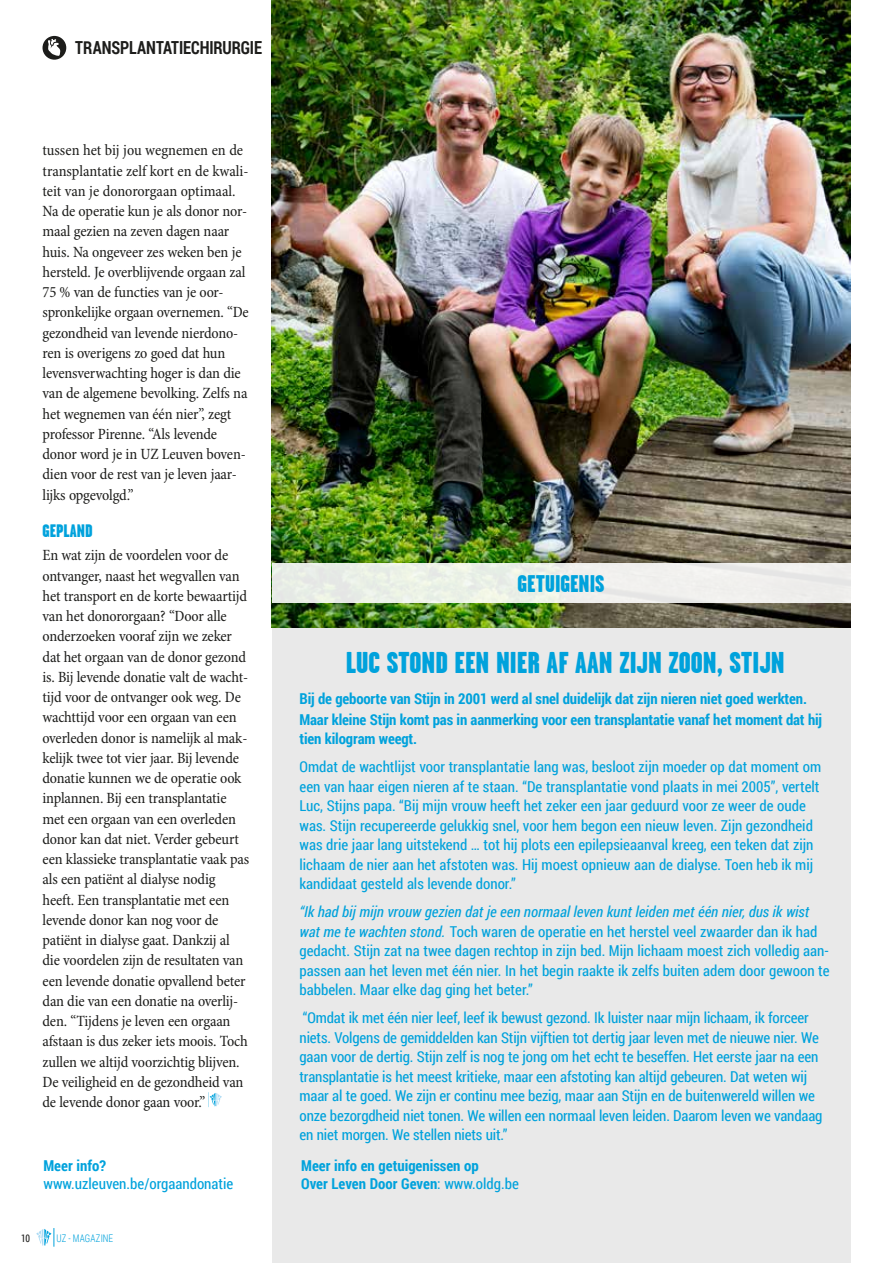
<style>
.page{position:relative;width:893px;height:1263px;background:#fff}
.page>*{position:absolute;margin:0;border:0;box-sizing:border-box;transform-origin:0 0}
.t1{font:900 30px "Garage Gothic";color:#00a2dc}
.t2{font:900 24px "Garage Gothic";color:#00a2dc}
.t3{font:700 18px "Roboto Condensed";letter-spacing:-.005em;color:#1d1d1b;scale:.9 1}
.t4{font:900 18px "Garage Gothic";color:#00a2dc}
.t5{font:condensed 15.75px/20.2px "Minion Pro";letter-spacing:-.01em;color:#1d1d1b}
.t6{font:15px/19.5px "Roboto Condensed";color:#00a2dc}
.t7{font:700 15px/21px "Roboto Condensed";letter-spacing:-.01em;color:#00a2dc}
.t8{font:300 10.5px "Roboto Condensed";letter-spacing:.015em;color:#00a2dc;scale:.9 1}
.t9{font:10.5px "Roboto Condensed";color:#1d1d1b;scale:.9 1}
.s1{font-style:italic}
.s2{font-weight:400}
</style>
<div class="page">
<svg style="left:36px;top:1228px;width:19px;height:19px"></svg>
<div style="left:272px;top:598px;width:578px;height:665px;background:#e9e9e9"></div>
<svg style="left:210px;top:1093px;width:12px;height:13px"></svg>
<img style="left:272px;top:0;width:578px;height:627px">
<div style="left:272px;top:564px;width:578px;height:39px;background:#edefe9"></div>
<div style="left:43px;top:36px;width:23px;height:24px;background:#1d1d1b;border-radius:50%"></div>
<svg style="left:48px;top:39px;width:13px;height:17px"></svg>
<p class="t3" style="left:75px;top:35px;width:208px">transplantatiechirurgie</p>
<p class="t5" style="left:43px;top:141px;width:208px">tussen het bij jou wegnemen en de transplantatie zelf kort en de kwali&shy;teit van je donororgaan optimaal.<br>Na de operatie kun je als donor nor&shy;maal gezien na zeven dagen naar huis. Na ongeveer zes weken ben je hersteld. Je overblijvende orgaan zal<br>75 % van de functies van je oor&shy;spronkelijke orgaan overnemen. “De gezondheid van levende nierdono&shy;ren is overigens zo goed dat hun levensverwachting hoger is dan die van de algemene bevolking. Zelfs na het wegnemen van één nier”, zegt professor Pirenne. “Als levende donor word je in UZ Leuven boven&shy;dien voor de rest van je leven jaar&shy;lijks opgevolgd.”</p>
<p class="t4" style="left:43px;top:521px;width:52px">GEPLAND</p>
<p class="t5" style="left:43px;top:546px;width:208px">En wat zijn de voordelen voor de ontvanger, naast het wegvallen van het transport en de korte bewaartijd van het donororgaan? “Door alle onderzoeken vooraf zijn we zeker dat het orgaan van de donor gezond is. Bij levende donatie valt de wacht&shy;tijd voor de ontvanger ook weg. De wachttijd voor een orgaan van een overleden donor is namelijk al mak&shy;kelijk twee tot vier jaar. Bij levende donatie kunnen we de operatie ook inplannen. Bij een transplantatie met een orgaan van een overleden donor kan dat niet. Verder gebeurt een klassieke transplantatie vaak pas als een patiënt al dialyse nodig heeft. Een transplantatie met een levende donor kan nog voor de patiënt in dialyse gaat. Dankzij al die voordelen zijn de resultaten van een levende donatie opvallend beter dan die van een donatie na overlij&shy;den. “Tijdens je leven een orgaan afstaan is dus zeker iets moois. Toch zullen we altijd voorzichtig blijven.<br>De veiligheid en de gezondheid van de levende donor gaan voor.”</p>
<p class="t7" style="left:43px;top:1155px;width:64px">Meer info?</p>
<p class="t6" style="left:43px;top:1173px;width:191px">www.uzleuven.be/orgaandonatie</p>
<p class="t9" style="left:21px;top:1231px;width:11px">10</p>
<p class="t8" style="left:57px;top:1231px;width:65px">UZ - MAGAZINE</p>
<h2 class="t2" style="left:518px;top:570px;width:89px">GETUIGENIS</h2>
<h1 class="t1" style="left:346px;top:645px;width:440px">LUC STOND EEN NIER AF AAN ZIJN ZOON, STIJN</h1>
<p class="t7" style="left:299px;top:687px;width:525px">Bij de geboorte van Stijn in 2001 werd al snel duidelijk dat zijn nieren niet goed werkten.<br>Maar kleine Stijn komt pas in aanmerking voor een transplantatie vanaf het moment dat hij</p>
<p class="t7" style="left:299px;top:728px;width:119px">tien kilogram weegt.</p>
<p class="t6" style="left:299px;top:757px;width:523px">Omdat de wachtlijst voor transplantatie lang was, besloot zijn moeder op dat moment om een van haar eigen nieren af te staan. “De transplantatie vond plaats in mei 2005”, vertelt Luc, Stijns papa. “Bij mijn vrouw heeft het zeker een jaar geduurd voor ze weer de oude was. Stijn recupereerde gelukkig snel, voor hem begon een nieuw leven. Zijn gezondheid was drie jaar lang uitstekend … tot hij plots een epilepsieaanval kreeg, een teken dat zijn lichaam de nier aan het afstoten was. Hij moest opnieuw aan de dialyse. Toen heb ik mij kandidaat gesteld als levende donor.”</p>
<p class="t6" style="left:299px;top:902px;width:532px"><span class="s1">“Ik had bij mijn vrouw gezien dat je een normaal leven kunt leiden met één nier, dus ik wist wat me te wachten stond.</span> Toch waren de operatie en het herstel veel zwaarder dan ik had gedacht. Stijn zat na twee dagen rechtop in zijn bed. Mijn lichaam moest zich volledig aan&shy;passen aan het leven met één nier. In het begin raakte ik zelfs buiten adem door gewoon te babbelen. Maar elke dag ging het beter.”</p>
<p class="t6" style="left:299px;top:1008px;width:524px">“Omdat ik met één nier leef, leef ik bewust gezond. Ik luister naar mijn lichaam, ik forceer niets. Volgens de gemiddelden kan Stijn vijftien tot dertig jaar leven met de nieuwe nier. We gaan voor de dertig. Stijn zelf is nog te jong om het echt te beseffen. Het eerste jaar na een transplantatie is het meest kritieke, maar een afstoting kan altijd gebeuren. Dat weten wij maar al te goed. We zijn er continu mee bezig, maar aan Stijn en de buitenwereld willen we onze bezorgdheid niet tonen. We willen een normaal leven leiden. Daarom leven we vandaag en niet morgen. We stellen niets uit.”</p>
<p class="t7" style="left:301px;top:1156px;width:219px;line-height:18px">Meer info en getuigenissen op<br>Over Leven Door Geven<span class="s2">: www.oldg.be</span></p>
</div>
